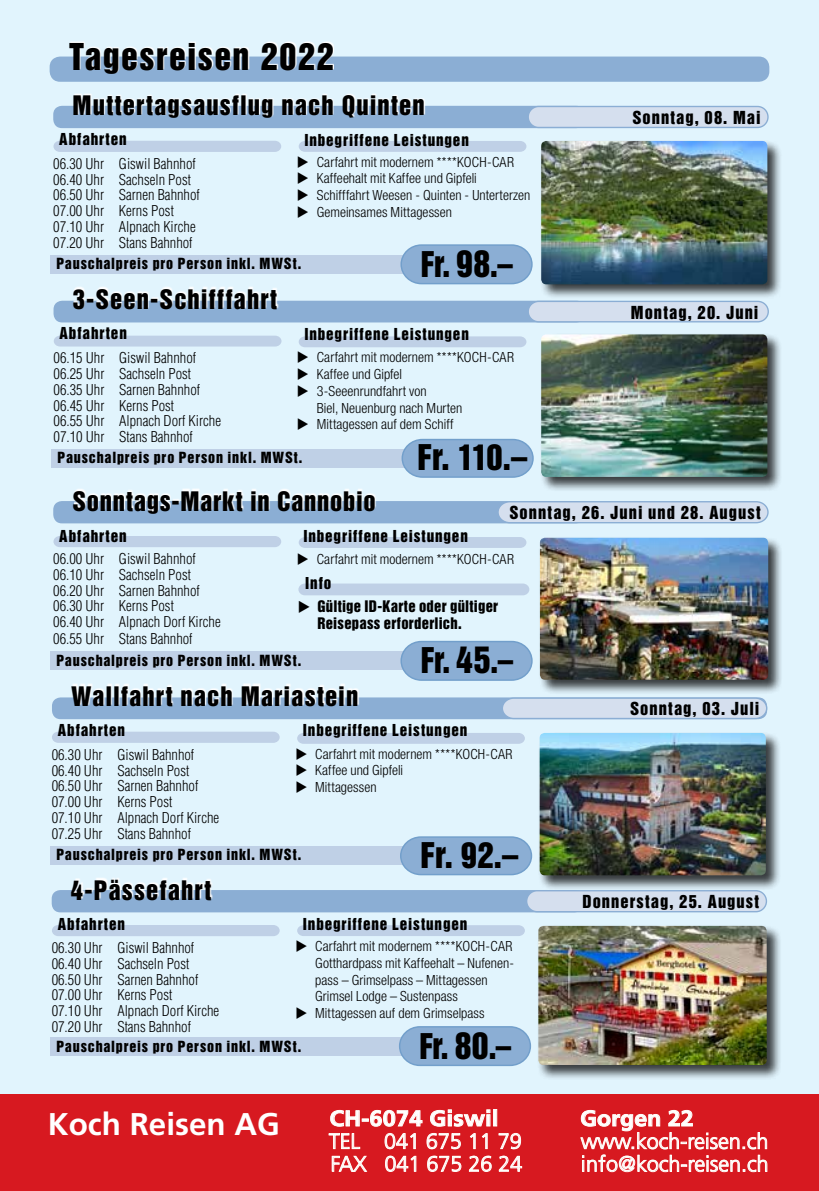
<style>
.page{position:relative;width:819px;height:1191px;background:#e1f4fd}
.page>*{position:absolute;margin:0;border:0;box-sizing:border-box;transform-origin:0 0}
.t1{font:33.77px "Helvetica Inserat";letter-spacing:.045em;color:#000}
.t2{font:32.38px "Helvetica Inserat";letter-spacing:-.015em;color:#000;scale:.95 1}
.t3{font:32.38px "Helvetica Inserat";letter-spacing:-.015em;color:#000}
.t4{font:700 31.32px "Ascom Frutiger";color:#fff}
.t5{font:24.5px "Helvetica Inserat";letter-spacing:.04em;color:#000}
.t6{font:700 21.88px "Ascom Frutiger";letter-spacing:.01em;color:#fff;scale:1.07 1}
.t7{font:700 21.88px "Ascom Frutiger";letter-spacing:.01em;color:#fff;scale:1.05 1}
.t8{font:300 21.53px/22.8px "Ascom Frutiger";color:#fff}
.t9{font:16.45px "Helvetica Inserat";letter-spacing:.065em;color:#000}
.t10{font:15.05px "Helvetica Inserat";letter-spacing:.06em;color:#000}
.t11{font:300 condensed 14.53px/15.8px "Helvetica";color:#000}
.t12{font:14.53px/17.5px "Helvetica Inserat LT";letter-spacing:.02em;color:#000}
.t13{font:300 condensed 14px/16.8px "Helvetica Neue";letter-spacing:.005em;color:#000}
.t14{font:14px "Helvetica Inserat";letter-spacing:.06em;color:#000}
.s1{font-size:33.6px}
</style>
<div class="page">
<div style="left:0;top:1094px;width:819px;height:97px;background:#d71920"></div>
<svg style="left:329px;top:1133px;width:191px;height:16px"></svg>
<svg style="left:332px;top:1156px;width:190px;height:15px"></svg>
<svg style="left:580px;top:1110px;width:187px;height:61px"></svg>
<svg style="left:330px;top:1110px;width:92px;height:16px"></svg>
<svg style="left:430px;top:1109px;width:60px;height:17px"></svg>
<div style="left:493px;top:1109px;width:4px;height:17px;border:1px solid #fffffb"></div>
<div style="left:50px;top:845px;width:474px;height:19px;background:#bfd0e6"></div>
<div style="left:50px;top:1037px;width:474px;height:19px;background:#bfd0e6"></div>
<svg style="left:52px;top:731px;width:228px;height:12px;background:#c1d2e7"></svg>
<div style="left:50px;top:57px;width:719px;height:25px;background:#8baed4;border-radius:10px"></div>
<svg style="left:71px;top:41px;width:263px;height:32px"></svg>
<div style="left:538px;top:732px;width:242px;height:158px;background:#000;opacity:.75"></div>
<img style="left:539px;top:733px;width:226px;height:142px">
<div style="left:540px;top:140px;width:242px;height:159px;background:#000;opacity:.75"></div>
<img style="left:541px;top:141px;width:226px;height:143px">
<div style="left:540px;top:333px;width:242px;height:159px;background:#000;opacity:.75"></div>
<img style="left:541px;top:334px;width:226px;height:143px">
<div style="left:54px;top:336px;width:227px;height:10px;background:#bfd0e6"></div>
<div style="left:51px;top:449px;width:474px;height:18px;background:#bfd0e6"></div>
<svg style="left:399px;top:836px;width:134px;height:40px;background:#91b3d7"></svg>
<svg style="left:401px;top:438px;width:133px;height:40px;background:#91b3d7"></svg>
<div style="left:52px;top:697px;width:715px;height:22px;background:#8baed4;border-radius:9px"></div>
<div style="left:54px;top:301px;width:531px;height:21px;background:#8baed4;border-radius:9px"></div>
<svg style="left:501px;top:697px;width:267px;height:23px"></svg>
<div style="left:528px;top:301px;width:240px;height:21px;background:#d5dfee;border-radius:10px"></div>
<div style="left:527px;top:301px;width:241px;height:21px;border:1px solid #8baed4;border-radius:10px"></div>
<svg style="left:72px;top:683px;width:287px;height:22px"></svg>
<svg style="left:73px;top:287px;width:206px;height:22px"></svg>
<div style="left:537px;top:925px;width:245px;height:155px;background:#000;opacity:.75"></div>
<img style="left:538px;top:926px;width:228px;height:139px">
<div style="left:538px;top:536px;width:245px;height:159px;background:#000;opacity:.75"></div>
<img style="left:540px;top:538px;width:228px;height:141px">
<div style="left:52px;top:925px;width:228px;height:11px;background:#bfd0e6"></div>
<div style="left:53px;top:141px;width:228px;height:11px;background:#bfd0e6"></div>
<div style="left:53px;top:536px;width:228px;height:11px;background:#bfd0e6"></div>
<div style="left:50px;top:255px;width:474px;height:19px;background:#bfd0e6"></div>
<div style="left:50px;top:651px;width:474px;height:19px;background:#bfd0e6"></div>
<svg style="left:399px;top:1026px;width:133px;height:40px;background:#8fb1d6"></svg>
<svg style="left:400px;top:244px;width:133px;height:41px;background:#91b3d7"></svg>
<svg style="left:400px;top:640px;width:133px;height:41px;background:#91b3d7"></svg>
<div style="left:52px;top:890px;width:531px;height:22px;background:#8baed4;border-radius:9px"></div>
<div style="left:53px;top:106px;width:532px;height:22px;background:#8baed4;border-radius:9px"></div>
<div style="left:53px;top:501px;width:532px;height:22px;background:#8baed4;border-radius:9px"></div>
<div style="left:526px;top:890px;width:240px;height:21px;background:#d5dfee;border-radius:10px"></div>
<div style="left:526px;top:890px;width:241px;height:22px;border:1px solid #8baed4;border-radius:10px"></div>
<div style="left:528px;top:106px;width:240px;height:21px;background:#d5dfee;border-radius:10px"></div>
<div style="left:527px;top:106px;width:241px;height:22px;border:1px solid #8baed4;border-radius:10px"></div>
<svg style="left:496px;top:501px;width:273px;height:23px;background:#cad8ea"></svg>
<svg style="left:72px;top:878px;width:141px;height:21px"></svg>
<svg style="left:74px;top:94px;width:351px;height:23px"></svg>
<svg style="left:74px;top:489px;width:302px;height:23px"></svg>
<div style="left:297px;top:733px;width:228px;height:11px;background:#bfd0e6"></div>
<div style="left:297px;top:925px;width:228px;height:11px;background:#bfd0e6"></div>
<div style="left:299px;top:141px;width:227px;height:11px;background:#bfd0e6"></div>
<div style="left:299px;top:537px;width:227px;height:11px;background:#bfd0e6"></div>
<svg style="left:299px;top:336px;width:227px;height:12px;background:#c2d3e8"></svg>
<svg style="left:298px;top:583px;width:231px;height:13px;background:#c2d3e8"></svg>
<h1 class="t1" style="left:69px;top:36px;width:266px">Tagesreisen 2022</h1>
<h3 class="t5" style="left:73px;top:91px;width:354px">Muttertagsausflug nach Quinten</h3>
<p class="t10" style="left:59px;top:130px;width:69px">Abfahrten</p>
<p class="t10" style="left:304px;top:131px;width:166px">Inbegriffene Leistungen</p>
<p class="t11" style="left:53px;top:156px;width:148px">06.30 Uhr Giswil Bahnhof<br>06.40 Uhr Sachseln Post<br>06.50 Uhr Sarnen Bahnhof<br>07.00 Uhr Kerns Post<br>07.10 Uhr Alpnach Kirche<br>07.20 Uhr Stans Bahnhof</p>
<p class="t14" style="left:56px;top:255px;width:246px">Pauschalpreis pro Person inkl. MWSt.</p>
<h3 class="t5" style="left:73px;top:284px;width:206px">3-Seen-Schifffahrt</h3>
<p class="t13" style="left:317px;top:153px;width:215px">Carfahrt mit modernem ****KOCH-CAR Kaffeehalt mit Kaffee und Gipfeli Schifffahrt Weesen - Quinten - Unterterzen Gemeinsames Mittagessen</p>
<h2 class="t2" style="left:421px;top:245px;width:98px">Fr. <span class="s1">98</span>.–</h2>
<p class="t10" style="left:60px;top:324px;width:69px">Abfahrten</p>
<p class="t10" style="left:304px;top:325px;width:166px">Inbegriffene Leistungen</p>
<p class="t11" style="left:54px;top:350px;width:169px">06.15 Uhr Giswil Bahnhof<br>06.25 Uhr Sachseln Post<br>06.35 Uhr Sarnen Bahnhof<br>06.45 Uhr Kerns Post<br>06.55 Uhr Alpnach Dorf Kirche<br>07.10 Uhr Stans Bahnhof</p>
<p class="t14" style="left:57px;top:449px;width:246px">Pauschalpreis pro Person inkl. MWSt.</p>
<p class="t13" style="left:317px;top:349px;width:199px">Carfahrt mit modernem ****KOCH-CAR<br>Kaffee und Gipfel<br>3-Seeenrundfahrt von<br>Biel, Neuenburg nach Murten<br>Mittagessen auf dem Schiff</p>
<h2 class="t3" style="left:417px;top:438px;width:111px">Fr. 110.–</h2>
<p class="t9" style="left:632px;top:108px;width:130px">Sonntag, 08. Mai</p>
<p class="t9" style="left:631px;top:302px;width:129px">Montag, 20. Juni</p>
<h3 class="t5" style="left:73px;top:486px;width:304px">Sonntags-Markt in Cannobio</h3>
<p class="t10" style="left:59px;top:527px;width:69px">Abfahrten</p>
<p class="t10" style="left:303px;top:527px;width:166px">Inbegriffene Leistungen</p>
<p class="t9" style="left:509px;top:503px;width:253px">Sonntag, 26. Juni und 28. August</p>
<p class="t11" style="left:53px;top:551px;width:169px">06.00 Uhr Giswil Bahnhof<br>06.10 Uhr Sachseln Post<br>06.20 Uhr Sarnen Bahnhof<br>06.30 Uhr Kerns Post<br>06.40 Uhr Alpnach Dorf Kirche<br>06.55 Uhr Stans Bahnhof</p>
<p class="t13" style="left:317px;top:550px;width:199px">Carfahrt mit modernem ****KOCH-CAR</p>
<p class="t10" style="left:305px;top:573px;width:28px">Info</p>
<p class="t12" style="left:317px;top:597px;width:182px">Gültige ID-Karte oder gültiger<br>Reisepass erforderlich.</p>
<p class="t14" style="left:56px;top:652px;width:246px">Pauschalpreis pro Person inkl. MWSt.</p>
<h3 class="t5" style="left:71px;top:681px;width:288px">Wallfahrt nach Mariastein</h3>
<h2 class="t2" style="left:421px;top:641px;width:98px">Fr. <span class="s1">45</span>.–</h2>
<p class="t10" style="left:58px;top:721px;width:69px">Abfahrten</p>
<p class="t11" style="left:52px;top:746px;width:169px">06.30 Uhr Giswil Bahnhof<br>06.40 Uhr Sachseln Post<br>06.50 Uhr Sarnen Bahnhof<br>07.00 Uhr Kerns Post<br>07.10 Uhr Alpnach Dorf Kirche<br>07.25 Uhr Stans Bahnhof</p>
<p class="t10" style="left:303px;top:721px;width:166px">Inbegriffene Leistungen</p>
<p class="t13" style="left:315px;top:745px;width:199px">Carfahrt mit modernem ****KOCH-CAR<br>Kaffee und Gipfeli<br>Mittagessen</p>
<p class="t14" style="left:56px;top:846px;width:246px">Pauschalpreis pro Person inkl. MWSt.</p>
<h3 class="t5" style="left:71px;top:875px;width:142px">4-Pässefahrt</h3>
<h2 class="t3" style="left:420px;top:835px;width:99px">Fr. 92.–</h2>
<p class="t10" style="left:58px;top:914px;width:69px">Abfahrten</p>
<p class="t10" style="left:303px;top:915px;width:166px">Inbegriffene Leistungen</p>
<p class="t11" style="left:52px;top:940px;width:169px">06.30 Uhr Giswil Bahnhof<br>06.40 Uhr Sachseln Post<br>06.50 Uhr Sarnen Bahnhof<br>07.00 Uhr Kerns Post<br>07.10 Uhr Alpnach Dorf Kirche<br>07.20 Uhr Stans Bahnhof</p>
<p class="t14" style="left:56px;top:1037px;width:246px">Pauschalpreis pro Person inkl. MWSt.</p>
<p class="t13" style="left:315px;top:937px;width:200px">Carfahrt mit modernem ****KOCH-CAR Gotthardpass mit Kaffeehalt – Nufenen&shy;pass – Grimselpass – Mittagessen Grimsel Lodge – Sustenpass Mittagessen auf dem Grimselpass</p>
<h2 class="t2" style="left:419px;top:1026px;width:98px">Fr. <span class="s1">80</span>.–</h2>
<p class="t9" style="left:630px;top:699px;width:131px">Sonntag, 03. Juli</p>
<p class="t9" style="left:582px;top:891px;width:178px">Donnerstag, 25. August</p>
<h3 class="t4" style="left:48px;top:1105px;width:233px">Koch Reisen AG</h3>
<h3 class="t6" style="left:329px;top:1105px;width:159px">CH-6074 Giswil</h3>
<h3 class="t7" style="left:580px;top:1105px;width:109px">Gorgen 22</h3>
<h3 class="t8" style="left:580px;top:1130px;width:189px">www.koch-reisen.ch info@koch-reisen.ch</h3>
<h3 class="t8" style="left:329px;top:1130px;width:195px">TEL 041 675 11 79<br>FAX 041 675 26 24</h3>
</div>
